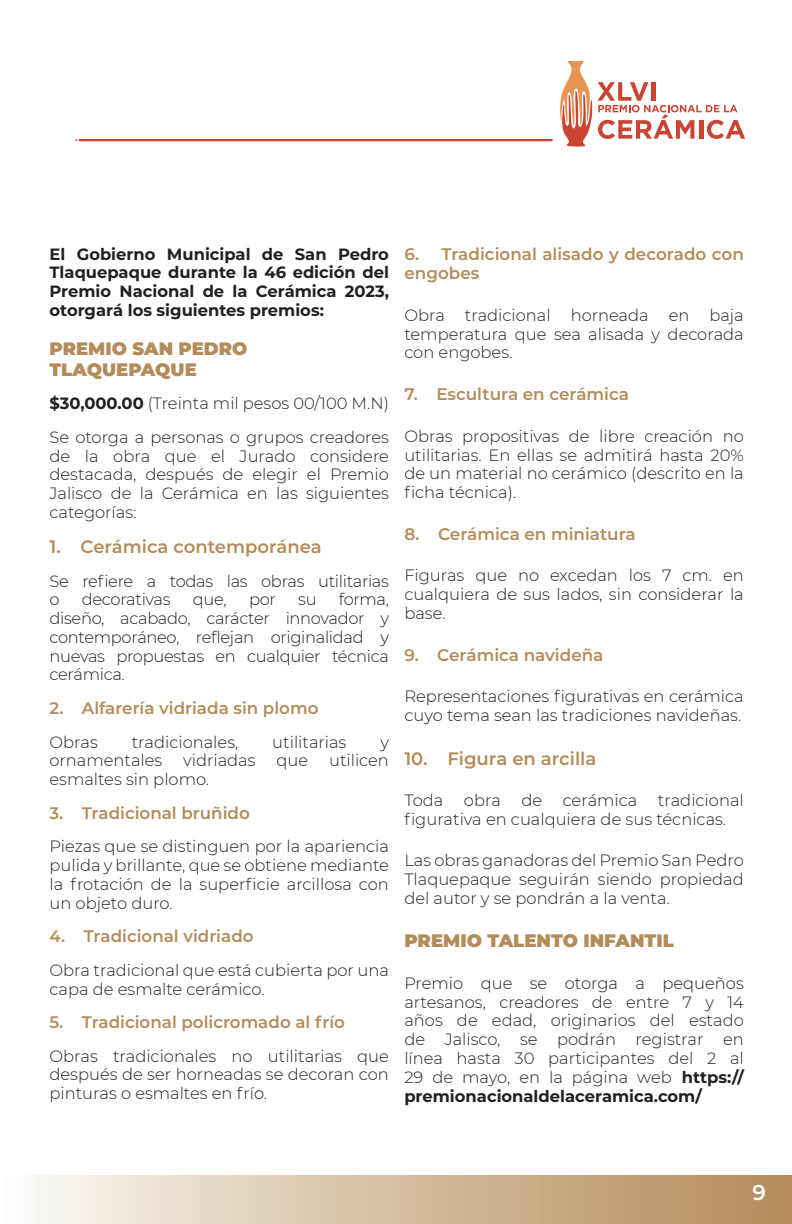
<style>
.page{position:relative;width:792px;height:1224px;background:#fff}
.page>*{position:absolute;margin:0;border:0;box-sizing:border-box;transform-origin:0 0}
.t1{font:600 21.4px "Montserrat";color:#fff}
.Titulo{font:900 18px "Montserrat";color:#b38c5a}
.Titulo-2{font:600 18px "Montserrat";color:#b38c5a}
.Titulo-3{font:600 16.8px/19.2px "Montserrat";color:#b38c5a}
.Titulo-4{font:300 16.4px/18.8px "Montserrat";color:#231f20;text-align:justify}
.Titulo-5{font:700 16.4px/18.8px "Montserrat";color:#231f20;text-align:justify}
.Titulo-6{font:300 16.4px/18.8px "Montserrat";letter-spacing:-.02em;color:#231f20}
.s1{font-weight:700}
</style>
<div class="page">
<hr style="left:79px;top:139px;width:474px;height:2px;background:#cb4332">
<div style="left:0;top:1176px;width:792px;height:48px;background:linear-gradient(to right,#fbf9f5,#b18854)"></div>
<svg style="left:560px;top:61px;width:185px;height:86px"></svg>
<p class="Titulo-5" style="left:50px;top:244px;width:341px">El Gobierno Municipal de San Pedro Tlaquepaque durante la 46 edición del Premio Nacional de la Cerámica 2023, otorgará los siguientes premios:</p>
<p class="Titulo" style="left:50px;top:335px;width:199px">PREMIO SAN PEDRO</p>
<p class="Titulo" style="left:50px;top:356px;width:149px">TLAQUEPAQUE</p>
<p class="Titulo-4" style="left:50px;top:394px;width:341px"><span class="s1">$30,000.00</span> (Treinta mil pesos 00/100 M.N)</p>
<p class="Titulo-4" style="left:50px;top:427px;width:341px">Se otorga a personas o grupos creadores de la obra que el Jurado considere destacada, después de elegir el Premio Jalisco de la Cerámica en las siguientes categorías:</p>
<p class="Titulo-2" style="left:50px;top:534px;width:274px">1. Cerámica contemporánea</p>
<p class="Titulo-6" style="left:50px;top:571px;width:341px">Se refiere a todas las obras utilitarias o</p>
<p class="Titulo-4" style="left:50px;top:590px;width:341px;text-indent:289px">forma, diseño, acabado, carácter innovador y contemporáneo, reflejan originalidad y nuevas propuestas en cualquier técnica cerámica.</p>
<p class="Titulo-3" style="left:50px;top:698px;width:270px">2. Alfarería vidriada sin plomo</p>
<p class="Titulo-4" style="left:50px;top:732px;width:50px">Obras</p>
<p class="Titulo-4" style="left:132px;top:732px;width:108px">tradicionales,</p>
<p class="Titulo-4" style="left:272px;top:732px;width:76px">utilitarias</p>
<p class="Titulo-4" style="left:380px;top:732px;width:10px">y</p>
<p class="Titulo-4" style="left:50px;top:751px;width:114px">ornamentales</p>
<p class="Titulo-4" style="left:183px;top:751px;width:74px">vidriadas</p>
<p class="Titulo-4" style="left:277px;top:751px;width:33px">que</p>
<p class="Titulo-4" style="left:329px;top:751px;width:61px">utilicen</p>
<p class="Titulo-4" style="left:50px;top:769px;width:161px">esmaltes sin plomo.</p>
<p class="Titulo-3" style="left:50px;top:803px;width:202px">3. Tradicional bruñido</p>
<p class="Titulo-4" style="left:50px;top:837px;width:341px">Piezas que se distinguen por la apariencia pulida y brillante, que se obtiene mediante la frotación de la superficie arcillosa con un objeto duro.</p>
<p class="Titulo-3" style="left:50px;top:926px;width:206px">4. Tradicional vidriado</p>
<p class="Titulo-4" style="left:50px;top:960px;width:341px">Obra tradicional que está cubierta por una capa de esmalte cerámico.</p>
<p class="Titulo-3" style="left:50px;top:1012px;width:297px">5. Tradicional policromado al frío</p>
<p class="Titulo-4" style="left:50px;top:1046px;width:341px">Obras tradicionales no utilitarias que después de ser horneadas se decoran con pinturas o esmaltes en frío.</p>
<p class="Titulo-6" style="left:82px;top:590px;width:90px">decorativas</p>
<p class="Titulo-4" style="left:193px;top:590px;width:35px">que,</p>
<p class="Titulo-4" style="left:249px;top:590px;width:28px">por</p>
<p class="Titulo-4" style="left:298px;top:590px;width:20px">su</p>
<p class="Titulo-3" style="left:404px;top:244px;width:341px">6. Tradicional alisado y decorado con engobes</p>
<p class="Titulo-4" style="left:404px;top:305px;width:341px">Obra tradicional horneada en baja temperatura que sea alisada y decorada con engobes.</p>
<p class="Titulo-3" style="left:404px;top:384px;width:226px">7. Escultura en cerámica</p>
<p class="Titulo-4" style="left:404px;top:426px;width:341px">Obras propositivas de libre creación no utilitarias. En ellas se admitirá hasta 20% de un material no cerámico (descrito en la ficha técnica).</p>
<p class="Titulo-3" style="left:404px;top:524px;width:233px">8. Cerámica en miniatura</p>
<p class="Titulo-4" style="left:404px;top:566px;width:341px">Figuras que no excedan los 7 cm. en cualquiera de sus lados, sin considerar la base.</p>
<p class="Titulo-3" style="left:404px;top:645px;width:201px">9. Cerámica navideña</p>
<p class="Titulo-4" style="left:404px;top:687px;width:341px">Representaciones figurativas en cerámica cuyo tema sean las tradiciones navideñas.</p>
<p class="Titulo-2" style="left:404px;top:746px;width:194px">10. Figura en arcilla</p>
<p class="Titulo-4" style="left:404px;top:790px;width:40px">Toda</p>
<p class="Titulo-4" style="left:464px;top:790px;width:38px">obra</p>
<p class="Titulo-4" style="left:521px;top:790px;width:22px">de</p>
<p class="Titulo-4" style="left:563px;top:790px;width:76px">cerámica</p>
<p class="Titulo-4" style="left:404px;top:790px;width:341px;text-indent:254px">tradicional figurativa en cualquiera de sus técnicas.</p>
<p class="Titulo-4" style="left:404px;top:851px;width:341px">Las obras ganadoras del Premio San Pedro Tlaquepaque seguirán siendo propiedad del autor y se pondrán a la venta.</p>
<p class="Titulo" style="left:404px;top:927px;width:271px">PREMIO TALENTO INFANTIL</p>
<p class="Titulo-4" style="left:404px;top:973px;width:341px">Premio que se otorga a pequeños artesanos, creadores de entre 7 y 14 años de edad, originarios del estado de Jalisco, se podrán registrar en línea hasta 30 participantes del 2 al 29 de mayo, en la página web <span class="s1">https:// premionacionaldelaceramica.com/</span></p>
<h1 class="t1" style="left:753px;top:1177px;width:15px">9</h1>
</div>
